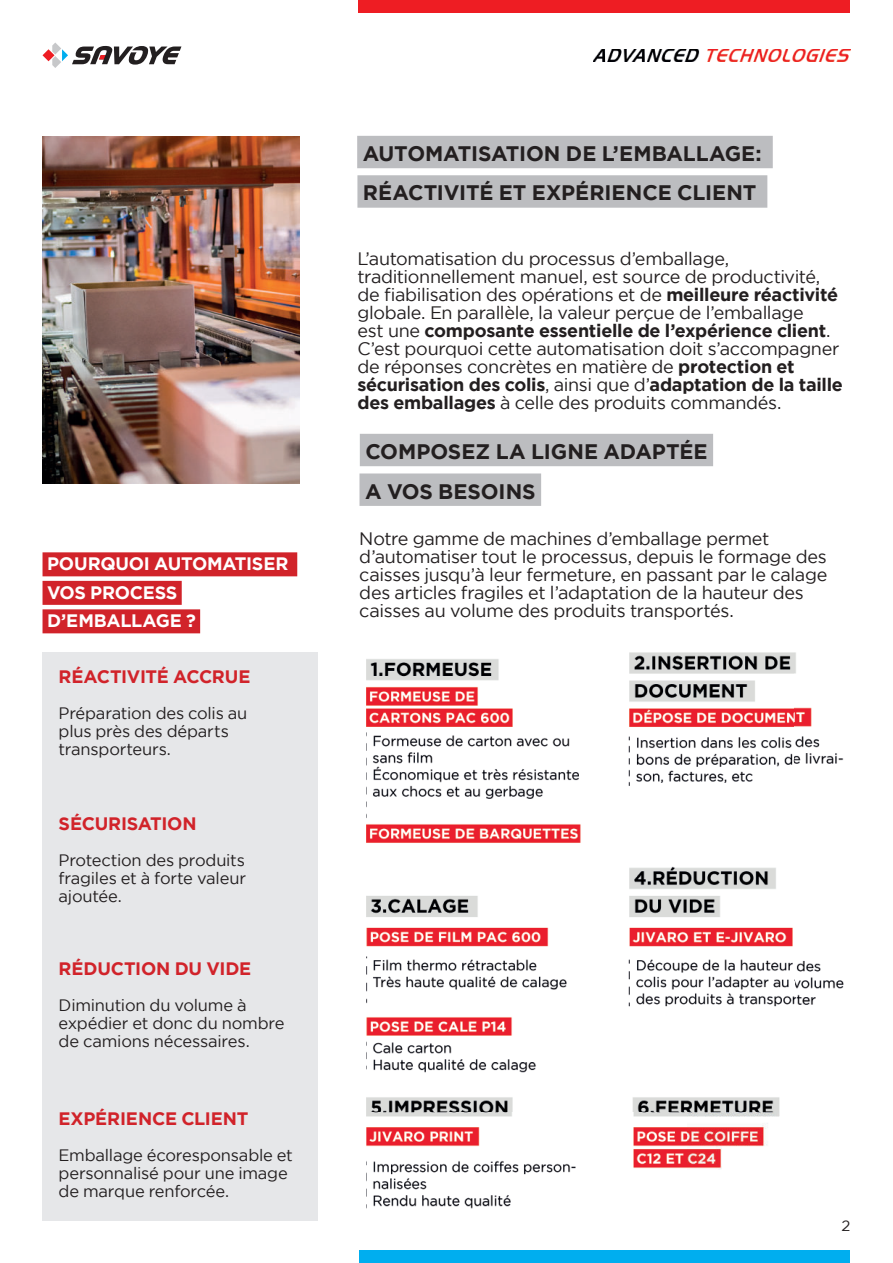
<style>
.page{position:relative;width:893px;height:1263px;background:#fff}
.page>*{position:absolute;margin:0;border:0;box-sizing:border-box;transform-origin:0 0}
.t1{font:700 21px/39.5px "Gotham";letter-spacing:-.005em;color:#231f20}
.t2{font:18px/18px "Gotham";letter-spacing:-.015em;color:#231f20}
.t3{font:700 18px "Gotham";letter-spacing:-.01em;color:#d1232a}
.t4{font:700 18px/28.5px "Gotham";letter-spacing:-.015em;color:#fff}
.t5{font:16.5px/18px "Gotham";letter-spacing:-.01em;color:#231f20}
.t6{font:15px "Gotham";color:#231f20}
.s1{font-weight:700}
</style>
<div class="page">
<div style="left:43px;top:651px;width:275px;height:569px;background:#e6e7e9"></div>
<div style="left:358px;top:0;width:492px;height:13px;background:#ee1d23"></div>
<div style="left:359px;top:1250px;width:491px;height:13px;background:#00aeef"></div>
<div style="left:357px;top:136px;width:416px;height:32px;background:#bcbdc0"></div>
<div style="left:357px;top:175px;width:410px;height:33px;background:#bcbdc0"></div>
<div style="left:43px;top:552px;width:254px;height:24px;background:#d1232a"></div>
<div style="left:43px;top:581px;width:139px;height:24px;background:#d1232a"></div>
<div style="left:43px;top:609px;width:157px;height:24px;background:#d1232a"></div>
<div style="left:359px;top:473px;width:182px;height:33px;background:#bcbdc0"></div>
<img style="left:366px;top:653px;width:478px;height:556px">
<img style="left:593px;top:49px;width:257px;height:13px">
<svg style="left:43px;top:43px;width:138px;height:25px"></svg>
<img style="left:43px;top:136px;width:257px;height:347px">
<div style="left:360px;top:434px;width:353px;height:32px;background:#bcbdc0"></div>
<p class="t4" style="left:47px;top:550px;width:243px">POURQUOI AUTOMATISER<br>VOS PROCESS<br>D’EMBALLAGE ?</p>
<p class="t3" style="left:59px;top:668px;width:193px">RÉACTIVITÉ ACCRUE</p>
<p class="t5" style="left:59px;top:704px;width:190px">Préparation des colis au plus près des départs transporteurs.</p>
<p class="t3" style="left:59px;top:816px;width:140px">SÉCURISATION</p>
<p class="t5" style="left:59px;top:852px;width:189px;text-align:justify">Protection des produits fragiles et à forte valeur ajoutée.</p>
<p class="t3" style="left:59px;top:961px;width:194px">RÉDUCTION DU VIDE</p>
<p class="t5" style="left:59px;top:997px;width:227px">Diminution du volume à expédier et donc du nombre de camions nécessaires.</p>
<p class="t3" style="left:59px;top:1111px;width:191px">EXPÉRIENCE CLIENT</p>
<p class="t5" style="left:59px;top:1147px;width:236px">Emballage écoresponsable et personnalisé pour une image de marque renforcée.</p>
<p class="t1" style="left:363px;top:135px;width:401px">AUTOMATISATION DE L’EMBALLAGE:<br>RÉACTIVITÉ ET EXPÉRIENCE CLIENT</p>
<p class="t2" style="left:357px;top:250px;width:487px">L’automatisation du processus d’emballage, traditionnellement manuel, est source de productivité, de fiabilisation des opérations et de <span class="s1">meilleure réactivité </span>globale. En parallèle, la valeur perçue de l’emballage<br>est une <span class="s1">composante essentielle de l’expérience client</span>.<br>C’est pourquoi cette automatisation doit s’accompagner de réponses concrètes en matière de <span class="s1">protection et sécurisation des colis</span>, ainsi que d’<span class="s1">adaptation de la taille des emballages</span> à celle des produits commandés.</p>
<p class="t1" style="left:365px;top:433px;width:344px">COMPOSEZ LA LIGNE ADAPTÉE</p>
<p class="t1" style="left:365px;top:472px;width:172px">A VOS BESOINS</p>
<p class="t2" style="left:359px;top:530px;width:470px">Notre gamme de machines d’emballage permet d’automatiser tout le processus, depuis le formage des caisses jusqu’à leur fermeture, en passant par le calage des articles fragiles et l’adaptation de la hauteur des caisses au volume des produits transportés.</p>
<p class="t6" style="left:841px;top:1219px;width:10px">2</p>
</div>
